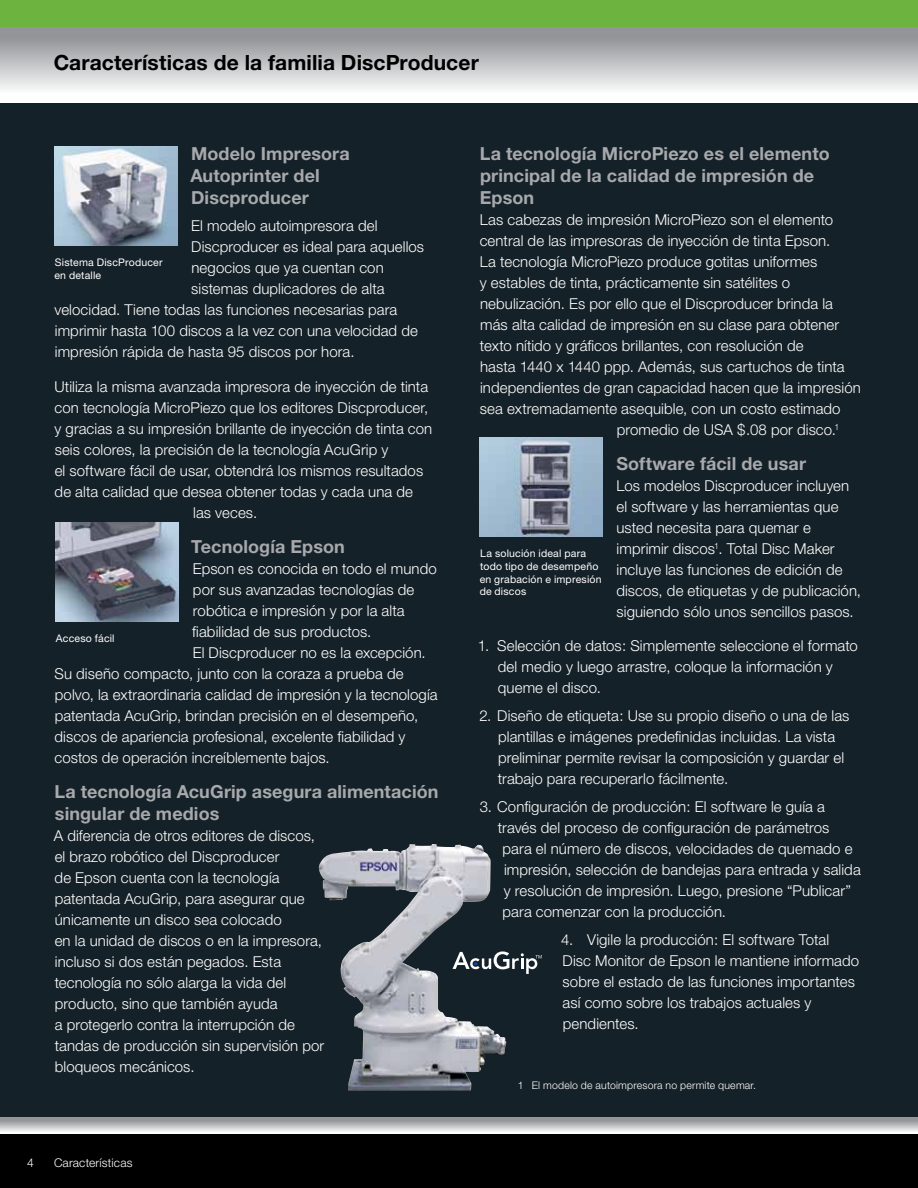
<style>
.page{position:relative;width:918px;height:1188px;background:#fff}
.page>*{position:absolute;margin:0;border:0;box-sizing:border-box;transform-origin:0 0}
.t1{font:700 21px "Helvetica Neue";letter-spacing:.005em;color:#000}
.t2{font:700 18px/21.6px "Helvetica Neue";letter-spacing:.005em;color:#a7a9ac}
.t3{font:300 15px/21px "Helvetica Neue";letter-spacing:.005em;color:#fff}
.t4{font:300 12px "Helvetica Neue";letter-spacing:.015em;color:#fff}
.t5{font:10.5px/12.6px "Helvetica Neue";letter-spacing:.02em;color:#fff}
.t6{font:300 10.5px "Helvetica Neue";letter-spacing:.02em;color:#fff}
</style>
<div class="page">
<div style="left:0;top:54px;width:918px;height:1134px;background:#152128"></div>
<svg style="left:0;top:1118px;width:918px;height:16px;background:#c3c5c7"></svg>
<div style="left:0;top:1134px;width:918px;height:54px;background:#000"></div>
<img style="left:54px;top:146px;width:123px;height:100px">
<img style="left:56px;top:522px;width:123px;height:100px">
<img style="left:479px;top:437px;width:123px;height:100px">
<img style="left:318px;top:844px;width:188px;height:247px">
<svg style="left:453px;top:951px;width:89px;height:23px"></svg>
<div style="left:0;top:0;width:918px;height:27px;background:#6cb33f"></div>
<div style="left:0;top:27px;width:918px;height:76px;background:linear-gradient(to bottom,#84868a,#fff)"></div>
<h1 class="t1" style="left:54px;top:50px;width:427px">Características de la familia DiscProducer</h1>
<p class="t2" style="left:190px;top:143px;width:161px">Modelo Impresora<br>Autoprinter del<br>Discproducer</p>
<p class="t3" style="left:191px;top:215px;width:188px">El modelo autoimpresora del</p>
<p class="t3" style="left:191px;top:236px;width:234px">Discproducer es ideal para aquellos</p>
<p class="t3" style="left:191px;top:257px;width:194px">negocios que ya cuentan con</p>
<p class="t3" style="left:191px;top:278px;width:195px">sistemas duplicadores de alta</p>
<p class="t3" style="left:55px;top:299px;width:344px">velocidad. Tiene todas las funciones necesarias para</p>
<p class="t3" style="left:55px;top:320px;width:365px">imprimir hasta 100 discos a la vez con una velocidad de</p>
<p class="t3" style="left:55px;top:341px;width:301px">impresión rápida de hasta 95 discos por hora.</p>
<p class="t3" style="left:55px;top:376px;width:375px">Utiliza la misma avanzada impresora de inyección de tinta</p>
<p class="t3" style="left:54px;top:397px;width:375px">con tecnología MicroPiezo que los editores Discproducer,</p>
<p class="t3" style="left:55px;top:418px;width:379px">y gracias a su impresión brillante de inyección de tinta con</p>
<p class="t3" style="left:55px;top:439px;width:335px">seis colores, la precisión de la tecnología AcuGrip y</p>
<p class="t3" style="left:55px;top:460px;width:370px">el software fácil de usar, obtendrá los mismos resultados</p>
<p class="t3" style="left:55px;top:481px;width:360px">de alta calidad que desea obtener todas y cada una de</p>
<p class="t3" style="left:193px;top:502px;width:66px">las veces.</p>
<p class="t2" style="left:191px;top:535px;width:155px">Tecnología Epson</p>
<p class="t3" style="left:193px;top:558px;width:246px">Epson es conocida en todo el mundo</p>
<p class="t3" style="left:193px;top:579px;width:223px">por sus avanzadas tecnologías de</p>
<p class="t3" style="left:193px;top:600px;width:213px">robótica e impresión y por la alta</p>
<p class="t3" style="left:192px;top:621px;width:181px">fiabilidad de sus productos.</p>
<p class="t3" style="left:193px;top:642px;width:235px">El Discproducer no es la excepción.</p>
<p class="t3" style="left:55px;top:663px;width:351px">Su diseño compacto, junto con la coraza a prueba de</p>
<p class="t3" style="left:55px;top:684px;width:384px">polvo, la extraordinaria calidad de impresión y la tecnología</p>
<p class="t3" style="left:55px;top:705px;width:365px">patentada AcuGrip, brindan precisión en el desempeño,</p>
<p class="t3" style="left:55px;top:726px;width:352px">discos de apariencia profesional, excelente fiabilidad y</p>
<p class="t3" style="left:54px;top:747px;width:277px">costos de operación increíblemente bajos.</p>
<p class="t2" style="left:55px;top:781px;width:385px">La tecnología AcuGrip asegura alimentación singular de medios</p>
<p class="t3" style="left:54px;top:825px;width:272px">A diferencia de otros editores de discos, el brazo robótico del Discproducer<br>de Epson cuenta con la tecnología patentada AcuGrip, para asegurar que únicamente un disco sea colocado<br>en la unidad de discos o en la impresora, incluso si dos están pegados. Esta tecnología no sólo alarga la vida del producto, sino que también ayuda<br>a protegerlo contra la interrupción de tandas de producción sin supervisión por bloqueos mecánicos.</p>
<p class="t5" style="left:54px;top:256px;width:110px">Sistema DiscProducer en detalle</p>
<p class="t5" style="left:56px;top:632px;width:60px">Acceso fácil</p>
<p class="t4" style="left:27px;top:1155px;width:8px">4</p>
<p class="t4" style="left:54px;top:1155px;width:80px">Características</p>
<p class="t2" style="left:480px;top:143px;width:351px">La tecnología MicroPiezo es el elemento principal de la calidad de impresión de<br>Epson</p>
<p class="t3" style="left:480px;top:209px;width:355px">Las cabezas de impresión MicroPiezo son el elemento</p>
<p class="t3" style="left:480px;top:230px;width:352px">central de las impresoras de inyección de tinta Epson.</p>
<p class="t3" style="left:480px;top:251px;width:339px">La tecnología MicroPiezo produce gotitas uniformes</p>
<p class="t3" style="left:480px;top:272px;width:312px">y estables de tinta, prácticamente sin satélites o</p>
<p class="t3" style="left:480px;top:293px;width:354px">nebulización. Es por ello que el Discproducer brinda la</p>
<p class="t3" style="left:480px;top:314px;width:361px">más alta calidad de impresión en su clase para obtener</p>
<p class="t3" style="left:480px;top:335px;width:325px">texto nítido y gráficos brillantes, con resolución de</p>
<p class="t3" style="left:480px;top:356px;width:366px">hasta 1440 x 1440 ppp. Además, sus cartuchos de tinta</p>
<p class="t3" style="left:480px;top:377px;width:382px">independientes de gran capacidad hacen que la impresión</p>
<p class="t3" style="left:480px;top:398px;width:362px">sea extremadamente asequible, con un costo estimado</p>
<p class="t3" style="left:617px;top:419px;width:224px">promedio de USA $.08 por disco.<sup>1</sup></p>
<p class="t2" style="left:616px;top:452px;width:191px">Software fácil de usar</p>
<p class="t3" style="left:616px;top:475px;width:246px">Los modelos Discproducer incluyen el software y las herramientas que usted necesita para quemar e imprimir discos<sup>1</sup>. Total Disc Maker incluye las funciones de edición de discos, de etiquetas y de publicación, siguiendo sólo unos sencillos pasos.</p>
<p class="t3" style="left:498px;top:635px;width:361px;text-indent:-20px">1. Selección de datos: Simplemente seleccione el formato del medio y luego arrastre, coloque la información y queme el disco.</p>
<p class="t3" style="left:498px;top:705px;width:353px;text-indent:-18px">2. Diseño de etiqueta: Use su propio diseño o una de las plantillas e imágenes predefinidas incluidas. La vista preliminar permite revisar la composición y guardar el trabajo para recuperarlo fácilmente.</p>
<p class="t3" style="left:480px;top:796px;width:347px">3. Configuración de producción: El software le guía a</p>
<p class="t3" style="left:498px;top:817px;width:333px">través del proceso de configuración de parámetros</p>
<p class="t3" style="left:503px;top:838px;width:351px">para el número de discos, velocidades de quemado e</p>
<p class="t3" style="left:504px;top:859px;width:358px">impresión, selección de bandejas para entrada y salida</p>
<p class="t3" style="left:504px;top:880px;width:349px">y resolución de impresión. Luego, presione “Publicar”</p>
<p class="t3" style="left:503px;top:901px;width:225px">para comenzar con la producción.</p>
<p class="t3" style="left:561px;top:928px;width:299px">4. Vigile la producción: El software Total Disc Monitor de Epson le mantiene informado sobre el estado de las funciones importantes así como sobre los trabajos actuales y pendientes.</p>
<p class="t5" style="left:480px;top:547px;width:123px">La solución ideal para todo tipo de desempeño en grabación e impresión de discos</p>
<p class="t6" style="left:518px;top:1079px;width:240px">1 El modelo de autoimpresora no permite quemar.</p>
</div>
